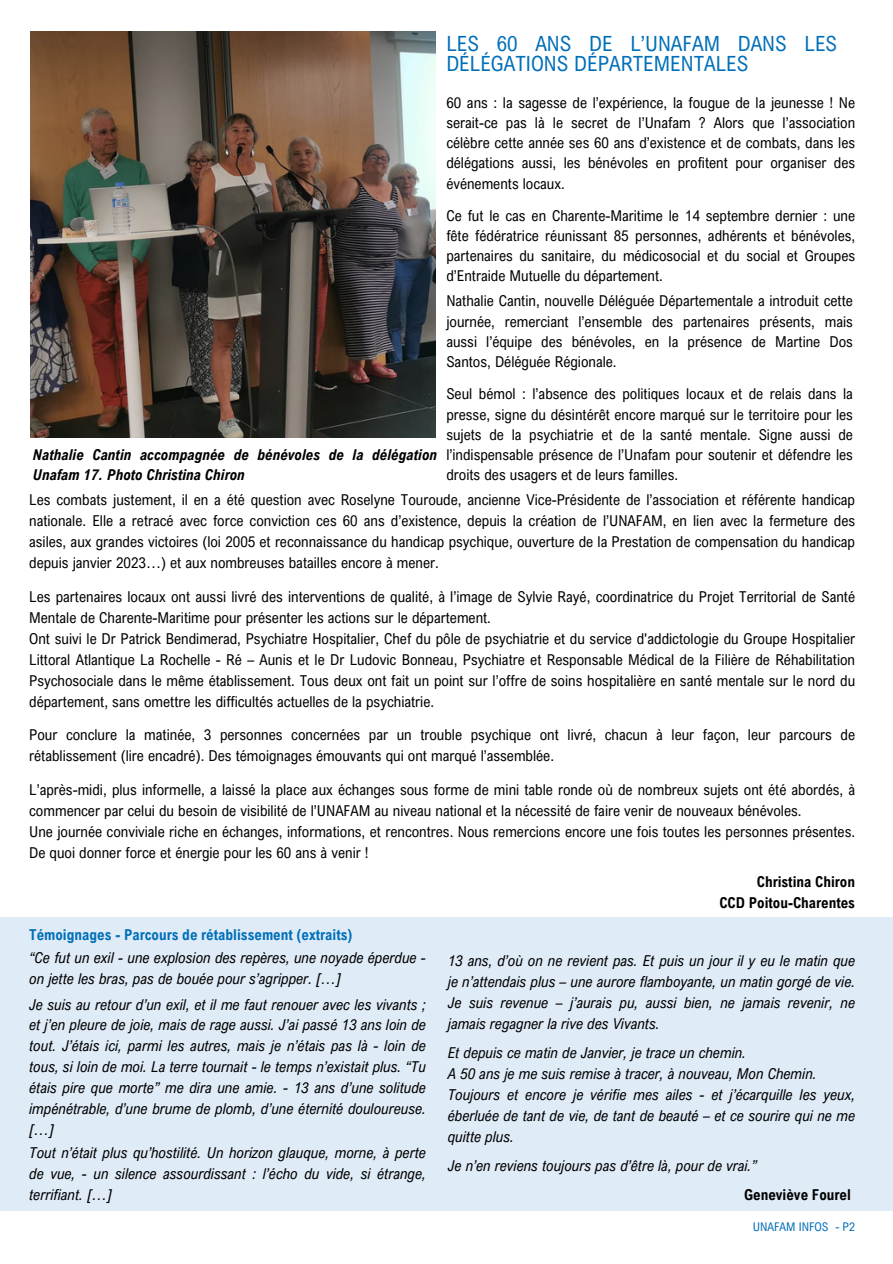
<style>
.page{position:relative;width:893px;height:1264px;background:#fff}
.page>*{position:absolute;margin:0;border:0;box-sizing:border-box;transform-origin:0 0}
.t1{font:21px/20.2px "Arial Nova Cond";color:#006fb9}
.t2{font:15px/20.2px "Arial Nova Cond";color:#000;text-align:justify}
.t3{font:italic 15px/21px "Arial Nova Cond";color:#000;text-align:justify}
.t4{font:italic 700 15px/20.2px "Arial Nova Cond";color:#000}
.t5{font:700 15px "Arial Nova Cond";color:#000}
.t6{font:700 15px "Arial Nova Cond";color:#006fb9}
.t7{font:12px "Arial Nova Cond";color:#006fb9}
</style>
<div class="page">
<img style="left:30px;top:32px;width:405px;height:406px">
<div style="left:0;top:917px;width:892px;height:293px;background:#dfebf7"></div>
<p class="t1" style="left:446px;top:33px;width:392px">LES 60 ANS DE L’UNAFAM DANS LES<br>DÉLÉGATIONS DÉPARTEMENTALES</p>
<p class="t4" style="left:33px;top:444px;width:406px">Nathalie Cantin accompagnée de bénévoles de la délégation<br>Unafam 17. Photo Christina Chiron</p>
<p class="t2" style="left:446px;top:92px;width:410px">60 ans : la sagesse de l’expérience, la fougue de la jeunesse ! Ne serait-ce pas là le secret de l’Unafam ? Alors que l’association célèbre cette année ses 60 ans d’existence et de combats, dans les délégations aussi, les bénévoles en profitent pour organiser des événements locaux.</p>
<p class="t2" style="left:446px;top:205px;width:410px">Ce fut le cas en Charente-Maritime le 14 septembre dernier : une fête fédératrice réunissant 85 personnes, adhérents et bénévoles, partenaires du sanitaire, du médicosocial et du social et Groupes d’Entraide Mutuelle du département.</p>
<p class="t2" style="left:446px;top:290px;width:408px">Nathalie Cantin, nouvelle Déléguée Départementale a introduit cette journée, remerciant l’ensemble des partenaires présents, mais aussi l’équipe des bénévoles, en la présence de Martine Dos Santos, Déléguée Régionale.</p>
<p class="t2" style="left:446px;top:383px;width:408px">Seul bémol : l’absence des politiques locaux et de relais dans la presse, signe du désintérêt encore marqué sur le territoire pour les sujets de la psychiatrie et de la santé mentale. Signe aussi de l’indispensable présence de l’Unafam pour soutenir et défendre les droits des usagers et de leurs familles.</p>
<p class="t2" style="left:29px;top:489px;width:827px;line-height:21px">Les combats justement, il en a été question avec Roselyne Touroude, ancienne Vice-Présidente de l’association et référente handicap nationale. Elle a retracé avec force conviction ces 60 ans d’existence, depuis la création de l’UNAFAM, en lien avec la fermeture des asiles, aux grandes victoires (loi 2005 et reconnaissance du handicap psychique, ouverture de la Prestation de compensation du handicap depuis janvier 2023…) et aux nombreuses batailles encore à mener.</p>
<p class="t2" style="left:29px;top:585px;width:827px;line-height:21px">Les partenaires locaux ont aussi livré des interventions de qualité, à l’image de Sylvie Rayé, coordinatrice du Projet Territorial de Santé<br>Mentale de Charente-Maritime pour présenter les actions sur le département.</p>
<p class="t2" style="left:29px;top:627px;width:827px;line-height:21px">Ont suivi le Dr Patrick Bendimerad, Psychiatre Hospitalier, Chef du pôle de psychiatrie et du service d'addictologie du Groupe Hospitalier Littoral Atlantique La Rochelle - Ré – Aunis et le Dr Ludovic Bonneau, Psychiatre et Responsable Médical de la Filière de Réhabilitation Psychosociale dans le même établissement. Tous deux ont fait un point sur l’offre de soins hospitalière en santé mentale sur le nord du département, sans omettre les difficultés actuelles de la psychiatrie.</p>
<p class="t2" style="left:29px;top:724px;width:827px;line-height:21px">Pour conclure la matinée, 3 personnes concernées par un trouble psychique ont livré, chacun à leur façon, leur parcours de rétablissement (lire encadré). Des témoignages émouvants qui ont marqué l’assemblée.</p>
<p class="t2" style="left:29px;top:778px;width:827px;line-height:21px">L’après-midi, plus informelle, a laissé la place aux échanges sous forme de mini table ronde où de nombreux sujets ont été abordés, à commencer par celui du besoin de visibilité de l’UNAFAM au niveau national et la nécessité de faire venir de nouveaux bénévoles.</p>
<p class="t2" style="left:29px;top:820px;width:827px;line-height:21px">Une journée conviviale riche en échanges, informations, et rencontres. Nous remercions encore une fois toutes les personnes présentes.<br>De quoi donner force et énergie pour les 60 ans à venir !</p>
<p class="t5" style="left:756px;top:872px;width:100px">Christina Chiron</p>
<p class="t5" style="left:719px;top:893px;width:137px">CCD Poitou-Charentes</p>
<p class="t6" style="left:29px;top:925px;width:325px">Témoignages - Parcours de rétablissement (extraits)</p>
<p class="t3" style="left:29px;top:947px;width:398px">“Ce fut un exil - une explosion des repères, une noyade éperdue - on jette les bras, pas de bouée pour s’agripper. […]</p>
<p class="t3" style="left:29px;top:993px;width:398px">Je suis au retour d’un exil, et il me faut renouer avec les vivants ; et j’en pleure de joie, mais de rage aussi. J’ai passé 13 ans loin de tout. J’étais ici, parmi les autres, mais je n’étais pas là - loin de tous, si loin de moi. La terre tournait - le temps n’existait plus. “Tu étais pire que morte” me dira une amie. - 13 ans d’une solitude impénétrable, d’une brume de plomb, d’une éternité douloureuse. […]</p>
<p class="t3" style="left:29px;top:1142px;width:398px">Tout n’était plus qu’hostilité. Un horizon glauque, morne, à perte de vue, - un silence assourdissant : l’écho du vide, si étrange, terrifiant. […]</p>
<p class="t3" style="left:448px;top:950px;width:409px">13 ans, d’où on ne revient pas. Et puis un jour il y eu le matin que je n’attendais plus – une aurore flamboyante, un matin gorgé de vie.<br>Je suis revenue – j’aurais pu, aussi bien, ne jamais revenir, ne jamais regagner la rive des Vivants.</p>
<p class="t3" style="left:448px;top:1042px;width:300px">Et depuis ce matin de Janvier, je trace un chemin.</p>
<p class="t3" style="left:448px;top:1063px;width:370px">A 50 ans je me suis remise à tracer, à nouveau, Mon Chemin.</p>
<p class="t3" style="left:448px;top:1084px;width:409px">Toujours et encore je vérifie mes ailes - et j’écarquille les yeux, éberluée de tant de vie, de tant de beauté – et ce sourire qui ne me quitte plus.</p>
<p class="t3" style="left:448px;top:1155px;width:310px">Je n’en reviens toujours pas d’être là, pour de vrai.”</p>
<p class="t5" style="left:744px;top:1185px;width:108px">Geneviève Fourel</p>
<p class="t7" style="left:752px;top:1219px;width:104px">UNAFAM INFOS - P2</p>
</div>
